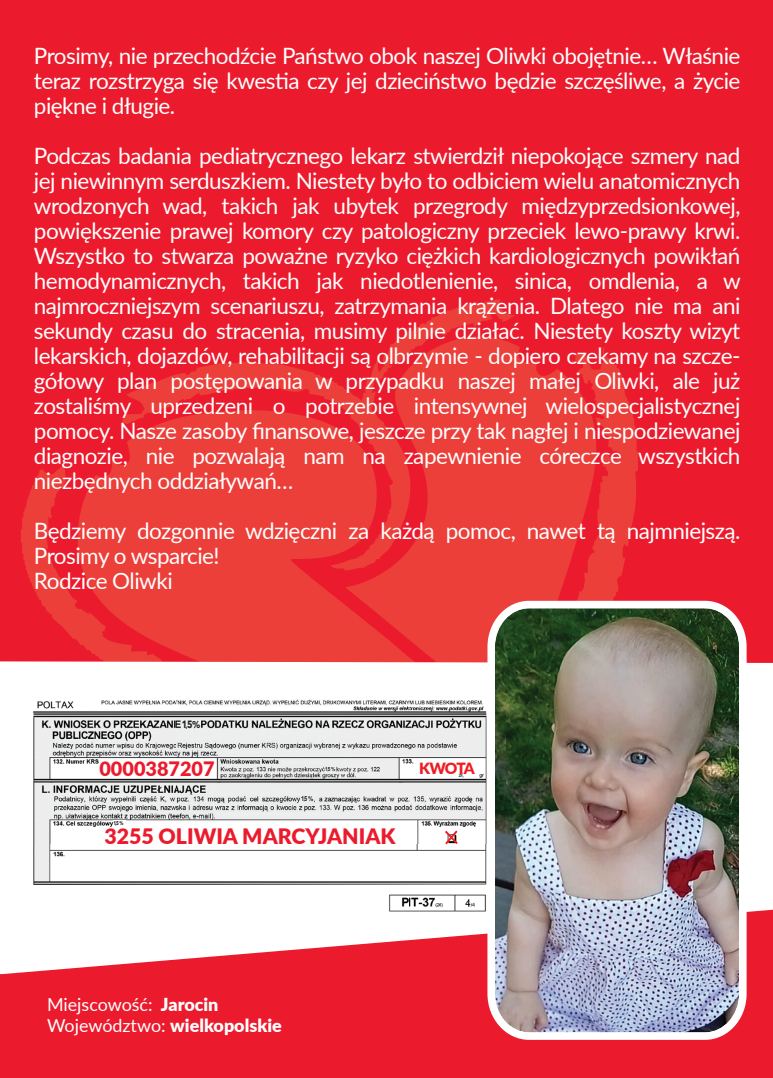
<style>
.page{position:relative;width:773px;height:1078px;background:#fff}
.page>*{position:absolute;margin:0;border:0;box-sizing:border-box;transform-origin:0 0}
.t1{font:22.5px/25px "Lato";letter-spacing:-.025em;color:#fff;text-align:justify}
.t2{font:900 21.25px "Lato";color:#eb1b2d}
.t3{font:900 19.75px "Lato";color:#eb1b2d}
.t4{font:18px/21.5px "Lato";color:#fff}
.t5{font:900 15.5px "Lato";letter-spacing:-.07em;color:#ee1d23}
.t6{font:700 10.5px "Avenir Next LT Pro";color:#231f20;scale:.81 1}
.t7{font:700 7px "Arial";color:#231f20;scale:.81 1}
.t8{font:700 5.75px "Arial";color:#231f20;scale:.81 1}
.t9{font:700 5.5px "Avenir Next LT Pro";color:#231f20;scale:.81 1}
.s1{font-size:8.25px}
.s2{font-size:9.75px}
.s3{font-size:4.5px}
.s4{font-size:5.5px}
.s5{font-size:6.5px}
.s6{font-weight:900}
</style>
<div class="page">
<div style="left:0;top:0;width:772px;height:785px;background:#eb1b2d"></div>
<svg style="left:21px;top:299px;width:616px;height:362px;fill:#eb3d39"></svg>
<svg style="left:78px;top:410px;width:337px;height:251px;fill:#ec3f3a"></svg>
<div style="left:0;top:661px;width:772px;height:124px;background:#fff"></div>
<svg style="left:0;top:909px;width:772px;height:168px;fill:#eb1b2d"></svg>
<img style="left:487px;top:600px;width:259px;height:439px">
<img style="left:22px;top:697px;width:483px;height:220px">
<div style="left:182px;top:720px;width:18px;height:9px;background:#edf1f2"></div>
<svg style="left:445px;top:830px;width:12px;height:14px"></svg>
<div style="left:301px;top:795px;width:12px;height:7px;background:#eef2f2"></div>
<div style="left:325px;top:766px;width:10px;height:5px;background:#eef2f2"></div>
<div style="left:114px;top:820px;width:12px;height:7px;background:#fff"></div>
<p class="t1" style="left:34px;top:42px;width:708px">Prosimy, nie przechodźcie Państwo obok naszej Oliwki obojętnie… Właśnie teraz rozstrzyga się kwestia czy jej dzieciństwo będzie szczęśliwe, a życie piękne i długie.</p>
<p class="t1" style="left:34px;top:142px;width:708px">Podczas badania pediatrycznego lekarz stwierdził niepokojące szmery nad jej niewinnym serduszkiem. Niestety było to odbiciem wielu anatomicznych wrodzonych wad, takich jak ubytek przegrody międzyprzedsionkowej, powiększenie prawej komory czy patologiczny przeciek lewo-prawy krwi.<br>Wszystko to stwarza poważne ryzyko ciężkich kardiologicznych powikłań hemodynamicznych, takich jak niedotlenienie, sinica, omdlenia, a w najmroczniejszym scenariuszu, zatrzymania krążenia. Dlatego nie ma ani sekundy czasu do stracenia, musimy pilnie działać. Niestety koszty wizyt lekarskich, dojazdów, rehabilitacji są olbrzymie - dopiero czekamy na szcze&shy;gółowy plan postępowania w przypadku naszej małej Oliwki, ale już zostaliśmy uprzedzeni o potrzebie intensywnej wielospecjalistycznej pomocy. Nasze zasoby finansowe, jeszcze przy tak nagłej i niespodziewanej diagnozie, nie pozwalają nam na zapewnienie córeczce wszystkich niezbędnych oddziaływań…</p>
<p class="t1" style="left:34px;top:517px;width:708px;text-align:left">Będziemy dozgonnie wdzięczni za każdą pomoc, nawet tą najmniejszą.<br>Prosimy o wsparcie!<br>Rodzice Oliwki</p>
<p class="t6" style="left:182px;top:718px;width:25px">1 5<span class="s1">,</span> <span class="s2">%</span></p>
<p class="t3" style="left:99px;top:754px;width:117px">0000387207</p>
<p class="t5" style="left:419px;top:756px;width:57px">KWOTA</p>
<p class="t8" style="left:325px;top:764px;width:14px">1 5<span class="s3">,</span> <span class="s4">%</span></p>
<p class="t7" style="left:301px;top:793px;width:17px">1 5<span class="s4">,</span> <span class="s5">%</span></p>
<p class="t9" style="left:113px;top:819px;width:14px">1 5, %</p>
<p class="t2" style="left:104px;top:820px;width:292px">3255 OLIWIA MARCYJANIAK</p>
<p class="t4" style="left:47px;top:992px;width:236px">Miejscowość: <span class="s6">Jarocin<br></span>Województwo: <span class="s6">wielkopolskie</span></p>
</div>
